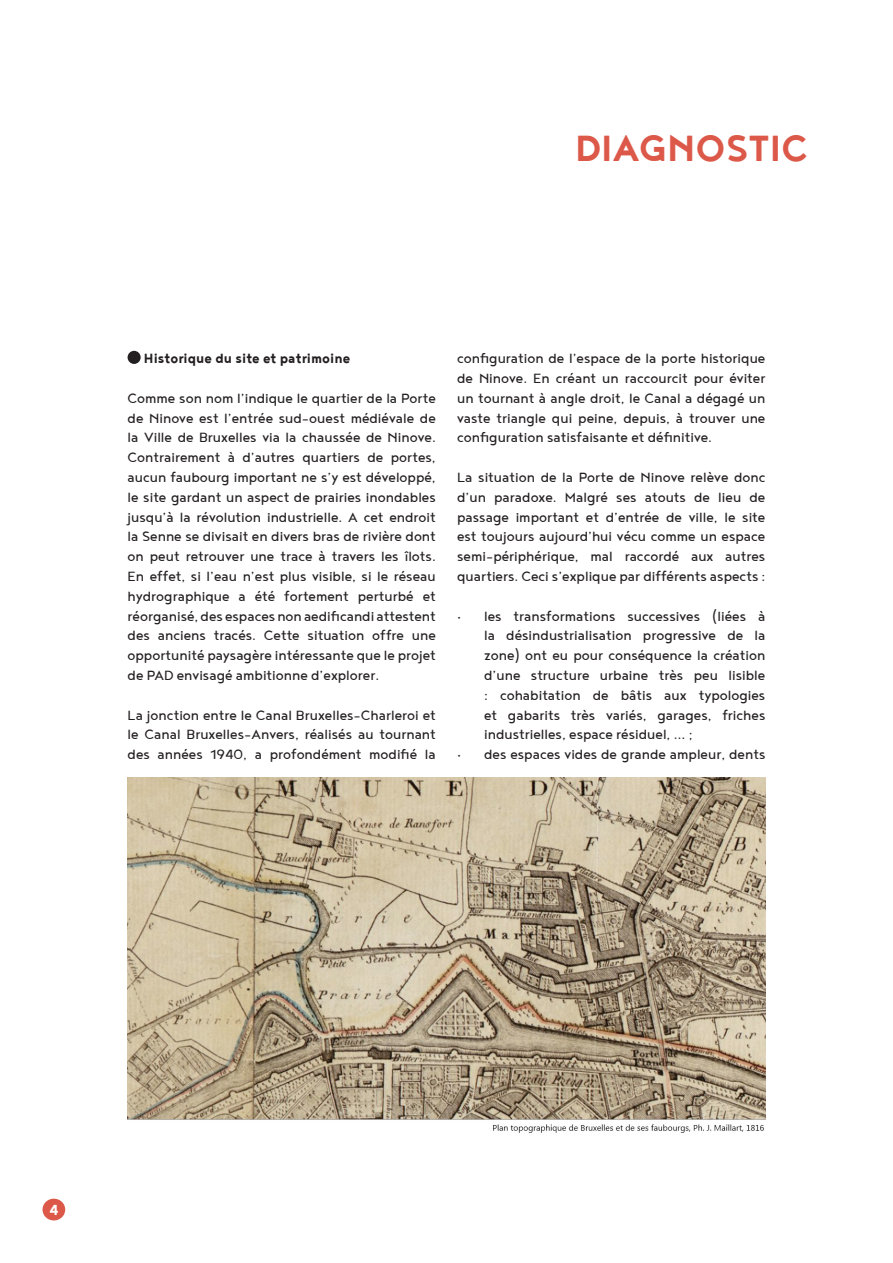
<style>
.page{position:relative;width:893px;height:1263px;background:#fff}
.page>*{position:absolute;margin:0;border:0;box-sizing:border-box;transform-origin:0 0}
.t1{font:700 45px "Noyh";color:#dc5949}
.t2{font:700 18px "Noyh";color:#fff}
.t3{font:16.5px/19.8px "Noyh";color:#231f20;text-align:justify}
.t4{font:700 16.5px "Noyh";color:#231f20}
</style>
<div class="page">
<div style="left:43px;top:1199px;width:22px;height:21px;background:#dc5949;border-radius:50%"></div>
<img style="left:128px;top:777px;width:637px;height:356px">
<div style="left:128px;top:351px;width:13px;height:13px;background:#231f20;border-radius:50%"></div>
<p class="t1" style="left:575px;top:122px;width:234px">DIAGNOSTIC</p>
<p class="t4" style="left:144px;top:349px;width:208px">Historique du site et patrimoine</p>
<p class="t3" style="left:128px;top:388px;width:310px">Comme son nom l’indique le quartier de la Porte de Ninove est l’entrée sud-ouest médiévale de la Ville de Bruxelles via la chaussée de Ninove.<br>Contrairement à d’autres quartiers de portes, aucun faubourg important ne s’y est développé, le site gardant un aspect de prairies inondables jusqu’à la révolution industrielle. A cet endroit la Senne se divisait en divers bras de rivière dont on peut retrouver une trace à travers les îlots.<br>En effet, si l’eau n’est plus visible, si le réseau hydrographique a été fortement perturbé et réorganisé, des espaces non aedificandi attestent des anciens tracés. Cette situation offre une opportunité paysagère intéressante que le projet de PAD envisagé ambitionne d’explorer.</p>
<p class="t3" style="left:128px;top:704px;width:310px">La jonction entre le Canal Bruxelles-Charleroi et le Canal Bruxelles-Anvers, réalisés au tournant des années 1940, a profondément modifié la</p>
<p class="t3" style="left:457px;top:348px;width:310px">configuration de l’espace de la porte historique de Ninove. En créant un raccourcit pour éviter un tournant à angle droit, le Canal a dégagé un vaste triangle qui peine, depuis, à trouver une configuration satisfaisante et définitive.</p>
<p class="t3" style="left:457px;top:467px;width:310px">La situation de la Porte de Ninove relève donc d’un paradoxe. Malgré ses atouts de lieu de passage important et d’entrée de ville, le site est toujours aujourd’hui vécu comme un espace semi-périphérique, mal raccordé aux autres quartiers. Ceci s’explique par différents aspects :</p>
<p class="t3" style="left:484px;top:605px;width:283px;text-indent:-27px">• les transformations successives (liées à la désindustrialisation progressive de la zone) ont eu pour conséquence la création d’une structure urbaine très peu lisible : cohabitation de bâtis aux typologies et gabarits très variés, garages, friches industrielles, espace résiduel, … ;</p>
<p class="t3" style="left:457px;top:744px;width:310px">• des espaces vides de grande ampleur, dents</p>
<p class="t2" style="left:49px;top:1199px;width:11px">4</p>
</div>
